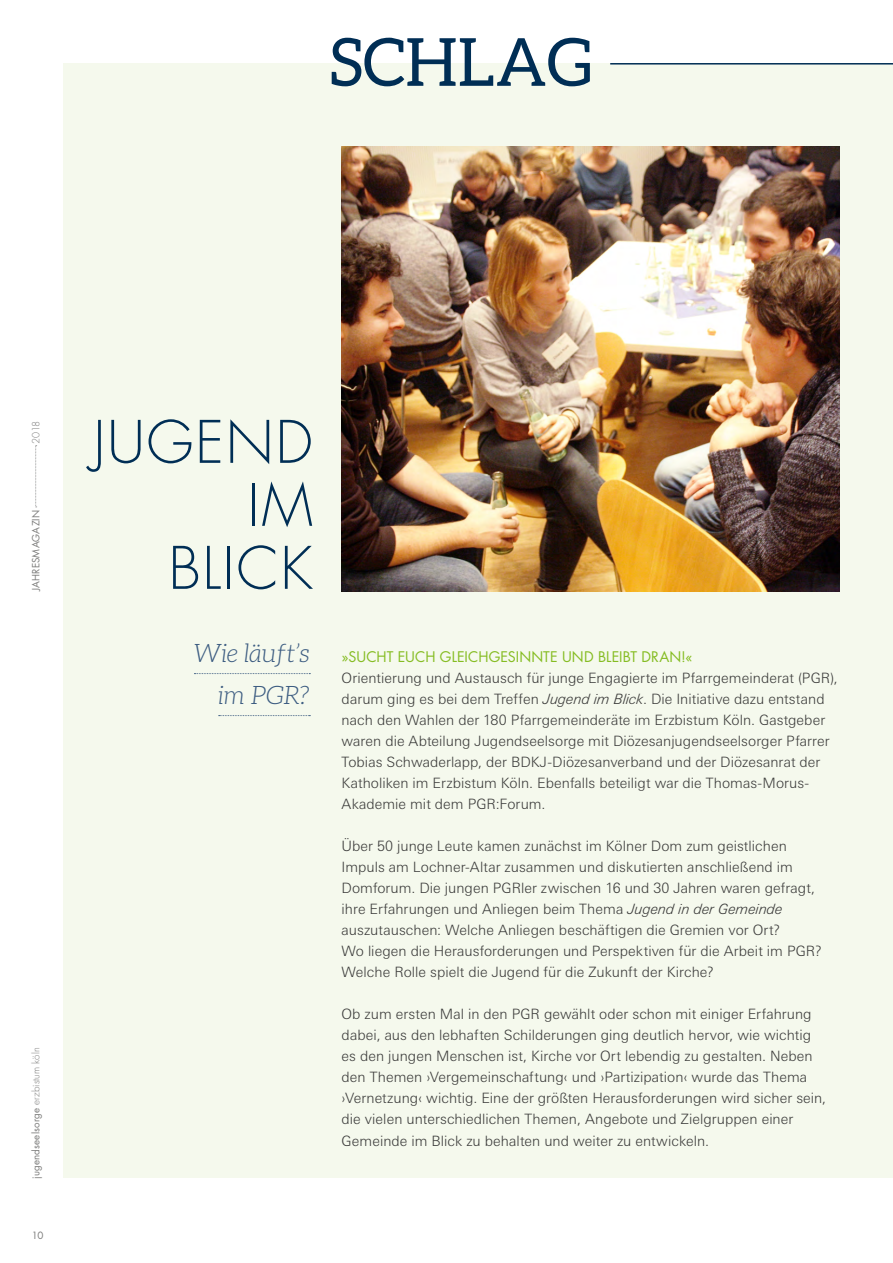
<style>
.page{position:relative;width:893px;height:1263px;background:#fff}
.page>*{position:absolute;margin:0;border:0;box-sizing:border-box;transform-origin:0 0}
.t1{font:66.45px "Aleo";color:#002e55}
.t2{font:300 57px/63px "Futura";letter-spacing:.03em;color:#002e55;text-align:right}
.t3{font:italic 300 25.5px/42px "Aleo";letter-spacing:-.01em;color:#3c5c81;text-align:right}
.t4{font:300 14.25px/21px "Linotype Univers Basic";letter-spacing:.005em;color:#3b3b3a}
.t5{font:14.25px "Futura";letter-spacing:.005em;color:#85bc22}
.t6{font:9.75px "Futura";letter-spacing:.015em;color:#7b7b7a}
.t7{font:300 9.75px "Futura";color:#7b7b7a}
.s1{font-weight:300}
.s2{font-style:italic}
</style>
<div class="page">
<div style="left:64px;top:64px;width:829px;height:1114px;background:#f5f9ed"></div>
<hr style="left:610px;top:63px;width:283px;height:2px;background:#002e55">
<svg style="left:35px;top:445px;width:2px;height:63px"></svg>
<img style="left:342px;top:146px;width:498px;height:445px">
<svg style="left:194px;top:673px;width:116px;height:1px"></svg>
<svg style="left:219px;top:715px;width:91px;height:1px"></svg>
<h1 class="t1" style="left:329px;top:25px;width:264px">SCHLAG</h1>
<p class="t7" style="left:30px;top:443px;width:24px;rotate:-90deg">2018</p>
<p class="t6" style="left:29px;top:591px;width:83px;rotate:-90deg">JAHRESMAGAZIN</p>
<p class="t6" style="left:29px;top:1179px;width:133px;rotate:-90deg">jugendseelsorge <span class="s1">erzbistum köln</span></p>
<p class="t6" style="left:32px;top:1228px;width:13px">10</p>
<h2 class="t2" style="left:93px;top:411px;width:221px">JUGEND<br>IM<br>BLICK</h2>
<h3 class="t3" style="left:194px;top:632px;width:117px">Wie läuft’s im PGR?</h3>
<p class="t5" style="left:342px;top:647px;width:352px">»SUCHT EUCH GLEICHGESINNTE UND BLEIBT DRAN!«</p>
<p class="t4" style="left:342px;top:668px;width:498px">Orientierung und Austausch für junge Engagierte im Pfarrgemeinderat (PGR), darum ging es bei dem Treffen <span class="s2">Jugend im Blick</span>. Die Initiative dazu entstand nach den Wahlen der 180 Pfarrgemeinderäte im Erzbistum Köln. Gastgeber waren die Abteilung Jugendseelsorge mit Diözesanjugendseelsorger Pfarrer Tobias Schwaderlapp, der BDKJ-Diözesanverband und der Diözesanrat der Katholiken im Erzbistum Köln. Ebenfalls beteiligt war die Thomas-Morus-Akademie mit dem PGR:Forum.</p>
<p class="t4" style="left:342px;top:836px;width:481px">Über 50 junge Leute kamen zunächst im Kölner Dom zum geistlichen Impuls am Lochner-Altar zusammen und diskutierten anschließend im Domforum. Die jungen PGRler zwischen 16 und 30 Jahren waren gefragt, ihre Erfahrungen und Anliegen beim Thema <span class="s2">Jugend in der Gemeinde </span>auszutauschen: Welche Anliegen beschäftigen die Gremien vor Ort?<br>Wo liegen die Herausforderungen und Perspektiven für die Arbeit im PGR?<br>Welche Rolle spielt die Jugend für die Zukunft der Kirche?</p>
<p class="t4" style="left:342px;top:1004px;width:486px">Ob zum ersten Mal in den PGR gewählt oder schon mit einiger Erfahrung dabei, aus den lebhaften Schilderungen ging deutlich hervor, wie wichtig es den jungen Menschen ist, Kirche vor Ort lebendig zu gestalten. Neben den Themen ›Vergemeinschaftung‹ und ›Partizipation‹ wurde das Thema ›Vernetzung‹ wichtig. Eine der größten Herausforderungen wird sicher sein, die vielen unterschiedlichen Themen, Angebote und Zielgruppen einer Gemeinde im Blick zu behalten und weiter zu entwickeln.</p>
</div>
